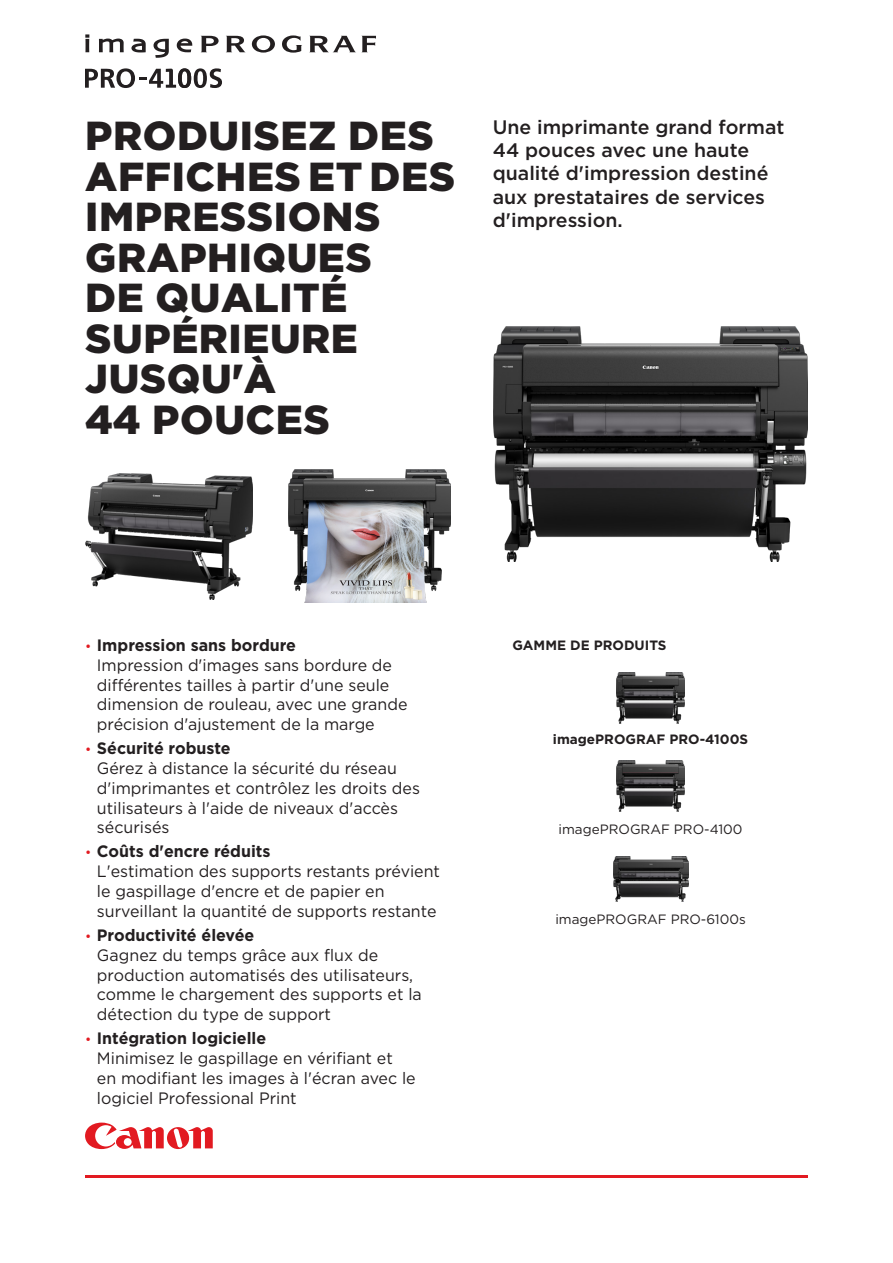
<style>
.page{position:relative;width:893px;height:1263px;background:#fff}
.page>*{position:absolute;margin:0;border:0;box-sizing:border-box;transform-origin:0 0}
.COVER_HEADER_LARGE{font:900 40.5px/40.5px "Gotham";letter-spacing:.015em;color:#231f20}
.INTRO{font:500 19.5px/23.4px "Gotham";color:#231f20}
.t1{font:16.5px/19.8px "Gotham";color:#231f20}
.BODY{font:13.5px "Gotham";color:#231f20}
.BODY-2{font:700 13.5px "Gotham";color:#231f20}
.SUBHEAD{font:700 13.5px "Gotham";color:#231f20}
.s1{font-size:13.5px;color:#e21a21}
.s2{font-weight:700}
</style>
<div class="page">
<svg style="left:85px;top:1122px;width:128px;height:28px"></svg>
<hr style="left:85px;top:1175px;width:723px;height:3px;background:#e21a21">
<img style="left:493px;top:327px;width:315px;height:235px">
<img style="left:288px;top:470px;width:162px;height:133px">
<img style="left:85px;top:474px;width:168px;height:125px">
<img style="left:617px;top:673px;width:68px;height:50px">
<svg style="left:85px;top:68px;width:137px;height:20px"></svg>
<svg style="left:201px;top:36px;width:18px;height:16px"></svg>
<svg style="left:226px;top:36px;width:19px;height:16px"></svg>
<svg style="left:252px;top:35px;width:23px;height:18px"></svg>
<svg style="left:282px;top:35px;width:20px;height:18px"></svg>
<svg style="left:309px;top:36px;width:67px;height:16px"></svg>
<svg style="left:85px;top:34px;width:4px;height:18px"></svg>
<svg style="left:99px;top:39px;width:25px;height:13px"></svg>
<svg style="left:131px;top:39px;width:15px;height:13px"></svg>
<svg style="left:154px;top:39px;width:15px;height:19px"></svg>
<svg style="left:177px;top:39px;width:15px;height:13px"></svg>
<img style="left:613px;top:856px;width:75px;height:45px">
<img style="left:617px;top:760px;width:68px;height:51px">
<p class="COVER_HEADER_LARGE" style="left:85px;top:115px;width:372px">PRODUISEZ DES<br>AFFICHES ET DES<br>IMPRESSIONS<br>GRAPHIQUES<br>DE QUALITÉ<br>SUPÉRIEURE<br>JUSQU'À<br>44 POUCES</p>
<p class="INTRO" style="left:493px;top:115px;width:293px">Une imprimante grand format<br>44 pouces avec une haute qualité d'impression destiné aux prestataires de services d'impression.</p>
<p class="t1" style="left:97px;top:635px;width:312px;text-indent:-12px"><span class="s1">•</span> <span class="s2">Impression sans bordure<br></span>Impression d'images sans bordure de différentes tailles à partir d'une seule dimension de rouleau, avec une grande précision d'ajustement de la marge</p>
<p class="t1" style="left:97px;top:738px;width:325px;text-indent:-12px"><span class="s1">•</span> <span class="s2">Sécurité robuste<br></span>Gérez à distance la sécurité du réseau d'imprimantes et contrôlez les droits des utilisateurs à l'aide de niveaux d'accès sécurisés</p>
<p class="t1" style="left:97px;top:841px;width:345px;text-indent:-12px"><span class="s1">•</span> <span class="s2">Coûts d'encre réduits<br></span>L'estimation des supports restants prévient le gaspillage d'encre et de papier en surveillant la quantité de supports restante</p>
<p class="t1" style="left:97px;top:925px;width:326px;text-indent:-12px"><span class="s1">•</span> <span class="s2">Productivité élevée<br></span>Gagnez du temps grâce aux flux de production automatisés des utilisateurs, comme le chargement des supports et la détection du type de support</p>
<p class="t1" style="left:97px;top:1028px;width:320px;text-indent:-12px"><span class="s1">•</span> <span class="s2">Intégration logicielle<br></span>Minimisez le gaspillage en vérifiant et en modifiant les images à l'écran avec le logiciel Professional Print</p>
<p class="SUBHEAD" style="left:512px;top:636px;width:156px">GAMME DE PRODUITS</p>
<p class="BODY-2" style="left:553px;top:730px;width:197px">imagePROGRAF PRO-4100S</p>
<p class="BODY" style="left:559px;top:820px;width:185px">imagePROGRAF PRO-4100</p>
<p class="BODY" style="left:555px;top:910px;width:192px">imagePROGRAF PRO-6100s</p>
</div>
